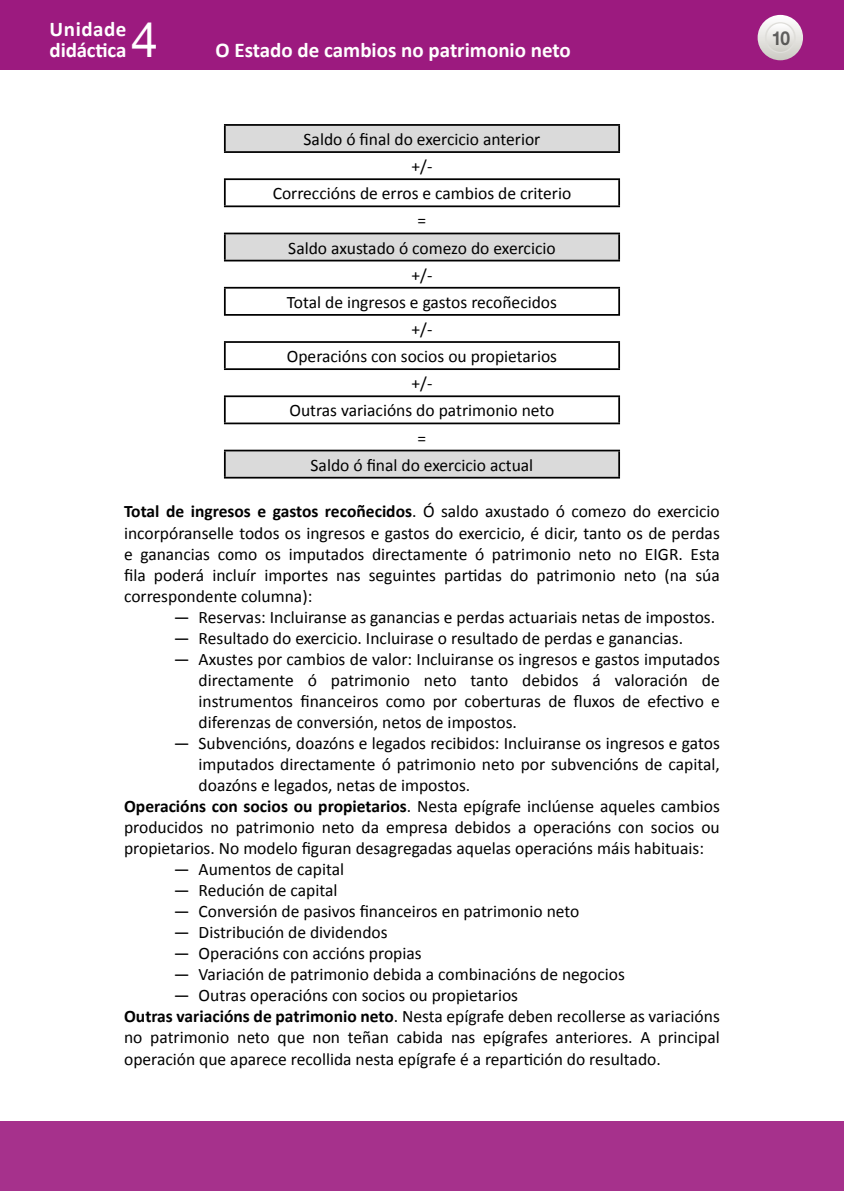
<style>
.page{position:relative;width:844px;height:1191px;background:#fff}
.page>*{position:absolute;margin:0;border:0;box-sizing:border-box;transform-origin:0 0}
.t1{font:49px "Helvetica Neue";color:#fff}
.t2{font:700 21px/21px "Calibri";color:#fff}
.t3{font:700 19.25px "Helvetica Neue";color:#000;scale:.9 1}
.TXTO_sin_SANGRE{font:17.5px/21px "Calibri";color:#000;text-align:justify}
.TEXTO{font:17.5px/21px "Calibri";color:#000;text-align:justify}
.s1{font-weight:700}
</style>
<div class="page">
<div style="left:0;top:0;width:843px;height:69px;background:#9c1a7f"></div>
<svg style="left:757px;top:15px;width:45px;height:45px"></svg>
<svg style="left:765px;top:23px;width:29px;height:29px"></svg>
<div style="left:764px;top:22px;width:31px;height:31px;border:1px solid #dfdeda;border-radius:50%"></div>
<div style="left:0;top:1121px;width:843px;height:70px;background:#a6318c"></div>
<svg style="left:225px;top:126px;width:394px;height:351px"></svg>
<hr style="left:224px;top:124px;width:396px;height:2px;background:#000">
<hr style="left:224px;top:126px;width:2px;height:25px;background:#000">
<hr style="left:618px;top:126px;width:2px;height:25px;background:#000">
<hr style="left:224px;top:151px;width:396px;height:2px;background:#000">
<hr style="left:224px;top:178px;width:396px;height:2px;background:#000">
<hr style="left:224px;top:180px;width:2px;height:25px;background:#000">
<hr style="left:618px;top:180px;width:2px;height:25px;background:#000">
<hr style="left:224px;top:205px;width:396px;height:2px;background:#000">
<hr style="left:224px;top:233px;width:396px;height:1px;background:#000">
<hr style="left:224px;top:234px;width:2px;height:26px;background:#000">
<hr style="left:618px;top:234px;width:2px;height:26px;background:#000">
<hr style="left:224px;top:260px;width:396px;height:1px;background:#000">
<hr style="left:224px;top:287px;width:396px;height:2px;background:#000">
<hr style="left:224px;top:289px;width:2px;height:25px;background:#000">
<hr style="left:618px;top:289px;width:2px;height:25px;background:#000">
<hr style="left:224px;top:314px;width:396px;height:2px;background:#000">
<hr style="left:224px;top:341px;width:396px;height:2px;background:#000">
<hr style="left:224px;top:343px;width:2px;height:25px;background:#000">
<hr style="left:618px;top:343px;width:2px;height:25px;background:#000">
<hr style="left:224px;top:368px;width:396px;height:2px;background:#000">
<hr style="left:224px;top:395px;width:396px;height:2px;background:#000">
<hr style="left:224px;top:397px;width:2px;height:25px;background:#000">
<hr style="left:618px;top:397px;width:2px;height:25px;background:#000">
<hr style="left:224px;top:422px;width:396px;height:2px;background:#000">
<hr style="left:224px;top:450px;width:396px;height:1px;background:#000">
<hr style="left:224px;top:451px;width:2px;height:26px;background:#000">
<hr style="left:618px;top:451px;width:2px;height:26px;background:#000">
<hr style="left:224px;top:477px;width:396px;height:1px;background:#000">
<p class="t2" style="left:50px;top:19px;width:78px">Unidade didáctica</p>
<h1 class="t1" style="left:131px;top:5px;width:29px">4</h1>
<p class="t2" style="left:215px;top:40px;width:357px">O Estado de cambios no patrimonio neto</p>
<p class="TXTO_sin_SANGRE" style="left:303px;top:129px;width:238px">Saldo ó final do exercicio anterior</p>
<p class="TXTO_sin_SANGRE" style="left:411px;top:156px;width:22px">+/-</p>
<p class="TXTO_sin_SANGRE" style="left:272px;top:183px;width:300px">Correccións de erros e cambios de criterio</p>
<p class="TXTO_sin_SANGRE" style="left:417px;top:210px;width:10px">=</p>
<p class="TXTO_sin_SANGRE" style="left:288px;top:237px;width:269px">Saldo axustado ó comezo do exercicio</p>
<p class="TXTO_sin_SANGRE" style="left:411px;top:264px;width:22px">+/-</p>
<p class="TXTO_sin_SANGRE" style="left:287px;top:292px;width:271px">Total de ingresos e gastos recoñecidos</p>
<p class="TXTO_sin_SANGRE" style="left:411px;top:319px;width:22px">+/-</p>
<p class="TXTO_sin_SANGRE" style="left:287px;top:346px;width:272px">Operacións con socios ou propietarios</p>
<p class="TXTO_sin_SANGRE" style="left:411px;top:373px;width:22px">+/-</p>
<p class="TXTO_sin_SANGRE" style="left:289px;top:400px;width:266px">Outras variacións do patrimonio neto</p>
<p class="TXTO_sin_SANGRE" style="left:417px;top:427px;width:10px">=</p>
<p class="TXTO_sin_SANGRE" style="left:310px;top:454px;width:224px">Saldo ó final do exercicio actual</p>
<p class="TXTO_sin_SANGRE" style="left:124px;top:501px;width:597px"><span class="s1">Total de ingresos e gastos recoñecidos</span>. Ó saldo axustado ó comezo do exercicio incorpóranselle todos os ingresos e gastos do exercicio, é dicir, tanto os de perdas e ganancias como os imputados directamente ó patrimonio neto no EIGR. Esta fila poderá incluír importes nas seguintes partidas do patrimonio neto (na súa correspondente columna):</p>
<p class="TEXTO" style="left:174px;top:606px;width:542px">— Reservas: Incluiranse as ganancias e perdas actuariais netas de impostos.</p>
<p class="TEXTO" style="left:174px;top:627px;width:510px">— Resultado do exercicio. Incluirase o resultado de perdas e ganancias.</p>
<p class="TEXTO" style="left:198px;top:648px;width:522px;text-indent:-25px">— Axustes por cambios de valor: Incluiranse os ingresos e gastos imputados directamente ó patrimonio neto tanto debidos á valoración de instrumentos financeiros como por coberturas de fluxos de efectivo e diferenzas de conversión, netos de impostos.</p>
<p class="TEXTO" style="left:198px;top:732px;width:522px;text-indent:-25px">— Subvencións, doazóns e legados recibidos: Incluiranse os ingresos e gatos imputados directamente ó patrimonio neto por subvencións de capital, doazóns e legados, netas de impostos.</p>
<p class="TXTO_sin_SANGRE" style="left:124px;top:795px;width:597px"><span class="s1">Operacións con socios ou propietarios</span>. Nesta epígrafe inclúense aqueles cambios producidos no patrimonio neto da empresa debidos a operacións con socios ou propietarios. No modelo figuran desagregadas aquelas operacións máis habituais:</p>
<p class="TEXTO" style="left:174px;top:859px;width:172px">— Aumentos de capital</p>
<p class="TEXTO" style="left:174px;top:880px;width:165px">— Redución de capital</p>
<p class="TEXTO" style="left:174px;top:901px;width:407px">— Conversión de pasivos financeiros en patrimonio neto</p>
<p class="TEXTO" style="left:174px;top:922px;width:215px">— Distribución de dividendos</p>
<p class="TEXTO" style="left:174px;top:943px;width:249px">— Operacións con accións propias</p>
<p class="TEXTO" style="left:174px;top:964px;width:452px">— Variación de patrimonio debida a combinacións de negocios</p>
<p class="TEXTO" style="left:174px;top:985px;width:346px">— Outras operacións con socios ou propietarios</p>
<p class="TXTO_sin_SANGRE" style="left:124px;top:1006px;width:597px"><span class="s1">Outras variacións de patrimonio neto</span>. Nesta epígrafe deben recollerse as variacións no patrimonio neto que non teñan cabida nas epígrafes anteriores. A principal operación que aparece recollida nesta epígrafe é a repartición do resultado.</p>
<p class="t3" style="left:770px;top:26px;width:23px">10</p>
</div>
